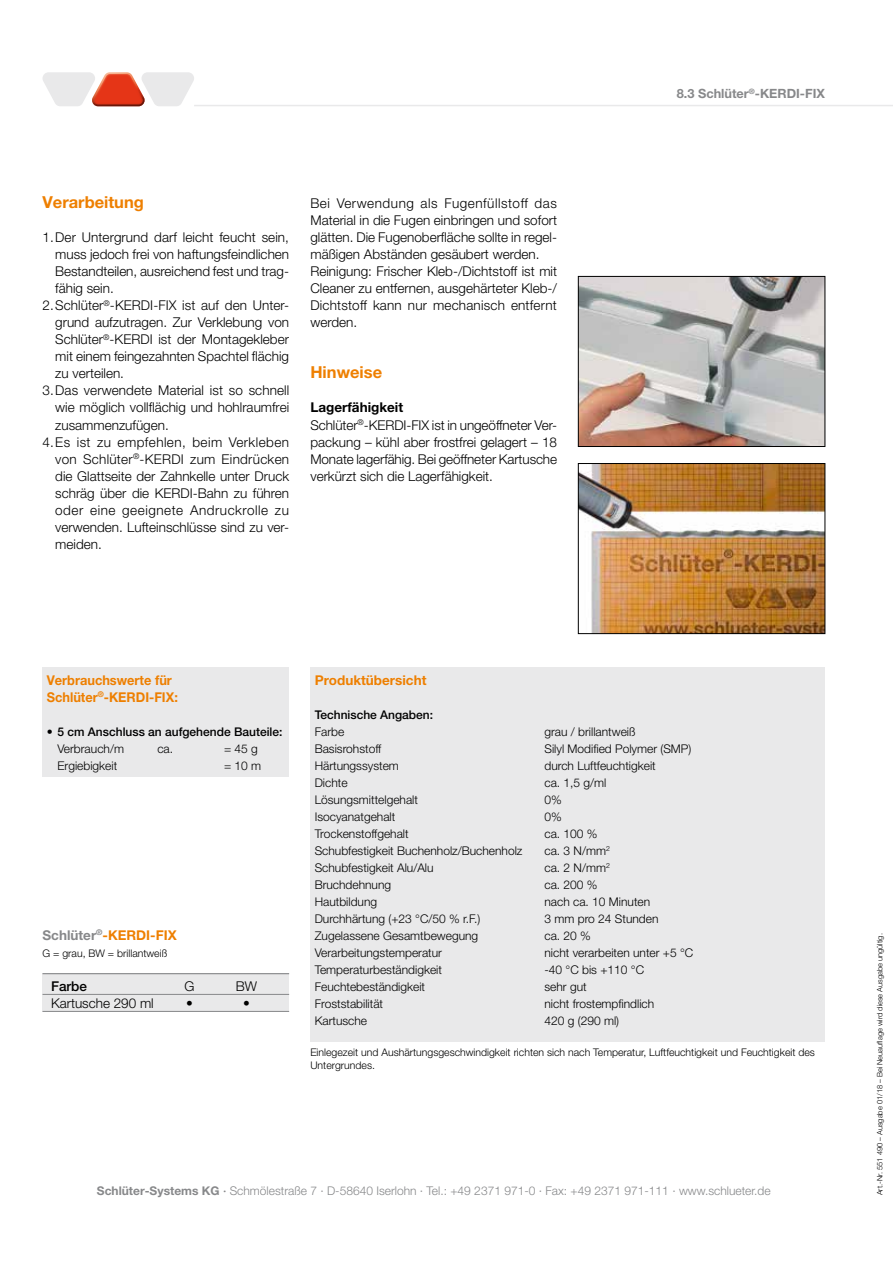
<style>
.page{position:relative;width:893px;height:1263px;background:#fff}
.page>*{position:absolute;margin:0;border:0;box-sizing:border-box;transform-origin:0 0}
.Überschrift{font:700 16.5px "Helvetica Neue LT Pro";color:#ee7f00}
.Fließtext{font:300 13.5px/17px "Helvetica Neue LT Pro";color:#000;text-align:justify}
.Unter-Überschrift{font:700 13.5px/17px "Helvetica Neue LT Pro";color:#ee7f00;scale:.95 1}
.Unter-Überschrift-2{font:700 13.5px "Helvetica Neue LT Pro";color:#ee7f00}
.Tabelle_Fuß{font:300 13.5px "Helvetica Neue LT Pro";color:#000}
.Unter-Überschrift-3{font:700 13.5px "Helvetica Neue LT Pro";color:#000}
.Tabelle_Kopf{font:500 13.5px "Helvetica Neue LT Pro";color:#000}
.Tabelle_Kopf-2{font:300 13.5px "Helvetica Neue LT Pro";color:#000}
.Seitentitel{font:700 12.75px "Helvetica Neue LT Pro";color:#87888a}
.Fließtext-2{font:300 12px "Helvetica Neue LT Pro";color:#000}
.t1{font:300 12px "Helvetica Neue LT Pro";color:#87888a}
.Fließtext-3{font:500 12px "Helvetica Neue LT Pro";color:#000}
.Material_und_Länge_7{font:300 10.5px/12.6px "Helvetica Neue LT Pro";color:#000}
.Fließtext-4{font:300 7.5px "Helvetica Neue LT Pro";color:#000}
.s1{color:#87888a}
.s2{font-weight:700}
.s3{font-weight:500}
</style>
<div class="page">
<div style="left:310px;top:668px;width:515px;height:374px;background:#e9e9ea"></div>
<img style="left:580px;top:465px;width:243px;height:167px">
<div style="left:578px;top:463px;width:247px;height:171px;border:1px solid #000"></div>
<img style="left:580px;top:278px;width:243px;height:167px">
<div style="left:578px;top:276px;width:247px;height:171px;border:1px solid #000"></div>
<div style="left:43px;top:974px;width:246px;height:38px;background:#e9e9ea"></div>
<hr style="left:43px;top:973px;width:246px;height:1px;background:#87888a">
<hr style="left:43px;top:994px;width:246px;height:1px;background:#87888a">
<hr style="left:43px;top:1011px;width:246px;height:1px;background:#87888a">
<div style="left:43px;top:668px;width:246px;height:109px;background:#e9e9ea"></div>
<hr style="left:194px;top:105px;width:699px;height:1px;background:#e9e9ea">
<svg style="left:43px;top:72px;width:151px;height:34px"></svg>
<p class="Überschrift" style="left:43px;top:192px;width:103px">Verarbeitung</p>
<p class="Fließtext" style="left:55px;top:229px;width:235px;text-indent:-13px">1.Der Untergrund darf leicht feucht sein, muss jedoch frei von haftungsfeindlichen Bestandteilen, ausreichend fest und trag&shy;fähig sein.</p>
<p class="Fließtext" style="left:55px;top:297px;width:235px;text-indent:-13px">2.Schlüter<sup>®</sup>-KERDI-FIX ist auf den Unter&shy;grund aufzutragen. Zur Verklebung von Schlüter<sup>®</sup>-KERDI ist der Montagekleber mit einem feingezahnten Spachtel flächig zu verteilen.</p>
<p class="Fließtext" style="left:55px;top:382px;width:235px;text-indent:-13px">3.Das verwendete Material ist so schnell wie möglich vollflächig und hohlraumfrei zusammenzufügen.</p>
<p class="Fließtext" style="left:55px;top:433px;width:235px;text-align:left;text-indent:-13px">4.Es ist zu empfehlen, beim Verkleben von Schlüter<sup>®</sup>-KERDI zum Eindrücken die Glattseite der Zahnkelle unter Druck schräg über die KERDI-Bahn zu führen oder eine geeignete Andruckrolle zu verwenden. Lufteinschlüsse sind zu ver--- meiden.</p>
<p class="Fließtext" style="left:310px;top:195px;width:248px">Bei Verwendung als Fugenfüllstoff das Material in die Fugen einbringen und sofort glätten. Die Fugenoberfläche sollte in regel&shy;mäßigen Abständen gesäubert werden.</p>
<p class="Fließtext" style="left:310px;top:263px;width:248px">Reinigung: Frischer Kleb-/Dichtstoff ist mit Cleaner zu entfernen, ausgehärteter Kleb-/ Dichtstoff kann nur mechanisch entfernt werden.</p>
<p class="Überschrift" style="left:310px;top:362px;width:73px">Hinweise</p>
<p class="Unter-Überschrift-3" style="left:310px;top:399px;width:94px">Lagerfähigkeit</p>
<p class="Fließtext" style="left:310px;top:416px;width:248px">Schlüter<sup>®</sup>-KERDI-FIX ist in ungeöffneter Ver&shy;packung – kühl aber frostfrei gelagert – 18<br>Monate lagerfähig. Bei geöffneter Kartusche verkürzt sich die Lagerfähigkeit.</p>
<p class="Seitentitel" style="left:677px;top:86px;width:150px">8.3 Schlüter<sup>®</sup>-KERDI-FIX</p>
<p class="Unter-Überschrift" style="left:47px;top:671px;width:140px">Verbrauchswerte für<br>Schlüter<sup>®</sup>-KERDI-FIX:</p>
<p class="Fließtext-3" style="left:47px;top:724px;width:237px">• 5 cm Anschluss an aufgehende Bauteile:</p>
<p class="Fließtext-2" style="left:58px;top:741px;width:68px">Verbrauch/m</p>
<p class="Fließtext-2" style="left:157px;top:741px;width:17px">ca.</p>
<p class="Fließtext-2" style="left:224px;top:741px;width:35px">= 45 g</p>
<p class="Fließtext-2" style="left:58px;top:758px;width:61px">Ergiebigkeit</p>
<p class="Fließtext-2" style="left:224px;top:758px;width:39px">= 10 m</p>
<p class="Unter-Überschrift-2" style="left:43px;top:927px;width:136px"><span class="s1">Schlüter</span><sup>®</sup>-KERDI-FIX</p>
<p class="Material_und_Länge_7" style="left:43px;top:946px;width:126px">G = grau, BW = brillantweiß</p>
<p class="Tabelle_Kopf" style="left:51px;top:978px;width:38px">Farbe</p>
<p class="Tabelle_Kopf-2" style="left:185px;top:978px;width:12px">G</p>
<p class="Tabelle_Kopf-2" style="left:236px;top:978px;width:23px">BW</p>
<p class="Tabelle_Fuß" style="left:51px;top:995px;width:104px">Kartusche 290 ml</p>
<p class="Tabelle_Fuß" style="left:186px;top:995px;width:8px">•</p>
<p class="Tabelle_Fuß" style="left:243px;top:995px;width:8px">•</p>
<p class="Unter-Überschrift-2" style="left:315px;top:671px;width:113px">Produktübersicht</p>
<p class="Fließtext-3" style="left:315px;top:707px;width:120px">Technische Angaben:</p>
<p class="Fließtext-2" style="left:315px;top:724px;width:31px">Farbe</p>
<p class="Fließtext-2" style="left:544px;top:724px;width:93px">grau / brillantweiß</p>
<p class="Fließtext-2" style="left:315px;top:741px;width:68px">Basisrohstoff</p>
<p class="Fließtext-2" style="left:544px;top:741px;width:148px">Silyl Modified Polymer (SMP)</p>
<p class="Fließtext-2" style="left:315px;top:758px;width:86px">Härtungssystem</p>
<p class="Fließtext-2" style="left:544px;top:758px;width:113px">durch Luftfeuchtigkeit</p>
<p class="Fließtext-2" style="left:315px;top:775px;width:34px">Dichte</p>
<p class="Fließtext-2" style="left:544px;top:775px;width:64px">ca. 1,5 g/ml</p>
<p class="Fließtext-2" style="left:315px;top:792px;width:105px">Lösungsmittelgehalt</p>
<p class="Fließtext-2" style="left:544px;top:792px;width:19px">0%</p>
<p class="Fließtext-2" style="left:315px;top:809px;width:82px">Isocyanatgehalt</p>
<p class="Fließtext-2" style="left:544px;top:809px;width:19px">0%</p>
<p class="Fließtext-2" style="left:315px;top:826px;width:96px">Trockenstoffgehalt</p>
<p class="Fließtext-2" style="left:544px;top:826px;width:55px">ca. 100 %</p>
<p class="Fließtext-2" style="left:315px;top:843px;width:209px">Schubfestigkeit Buchenholz/Buchenholz</p>
<p class="Fließtext-2" style="left:544px;top:843px;width:67px">ca. 3 N/mm<sup>2</sup></p>
<p class="Fließtext-2" style="left:315px;top:860px;width:120px">Schubfestigkeit Alu/Alu</p>
<p class="Fließtext-2" style="left:544px;top:860px;width:67px">ca. 2 N/mm<sup>2</sup></p>
<p class="Fließtext-2" style="left:315px;top:877px;width:78px">Bruchdehnung</p>
<p class="Fließtext-2" style="left:544px;top:877px;width:55px">ca. 200 %</p>
<p class="Fließtext-2" style="left:315px;top:894px;width:64px">Hautbildung</p>
<p class="Fließtext-2" style="left:544px;top:894px;width:107px">nach ca. 10 Minuten</p>
<p class="Fließtext-2" style="left:315px;top:911px;width:167px">Durchhärtung (+23 °C/50 % r.F.)</p>
<p class="Fließtext-2" style="left:544px;top:911px;width:116px">3 mm pro 24 Stunden</p>
<p class="Fließtext-2" style="left:315px;top:928px;width:165px">Zugelassene Gesamtbewegung</p>
<p class="Fließtext-2" style="left:544px;top:928px;width:48px">ca. 20 %</p>
<p class="Fließtext-2" style="left:315px;top:945px;width:129px">Verarbeitungstemperatur</p>
<p class="Fließtext-2" style="left:544px;top:945px;width:150px">nicht verarbeiten unter +5 °C</p>
<p class="Fließtext-2" style="left:315px;top:962px;width:129px">Temperaturbeständigkeit</p>
<p class="Fließtext-2" style="left:544px;top:962px;width:101px">-40 °C bis +110 °C</p>
<p class="Fließtext-2" style="left:315px;top:979px;width:112px">Feuchtebeständigkeit</p>
<p class="Fließtext-2" style="left:544px;top:979px;width:44px">sehr gut</p>
<p class="Fließtext-2" style="left:315px;top:996px;width:70px">Froststabilität</p>
<p class="Fließtext-2" style="left:544px;top:996px;width:111px">nicht frostempfindlich</p>
<p class="Fließtext-2" style="left:315px;top:1013px;width:54px">Kartusche</p>
<p class="Fließtext-2" style="left:544px;top:1013px;width:76px">420 g (290 ml)</p>
<p class="Material_und_Länge_7" style="left:310px;top:1046px;width:506px">Einlegezeit und Aushärtungsgeschwindigkeit richten sich nach Temperatur, Luftfeuchtigkeit und Feuchtigkeit des<br>Untergrundes.</p>
<p class="t1" style="left:97px;top:1183px;width:675px"><span class="s2">Schlüter-Systems KG</span> <span class="s3">·</span> Schmölestraße 7 · D-58640 Iserlohn · Tel.: +49 2371 971-0 · Fax: +49 2371 971-111 · www.schlueter.de</p>
<p class="Fließtext-4" style="left:875px;top:1195px;width:263px;rotate:-90deg">Art.-Nr. 551 490 – Ausgabe 01/18 – Bei Neuauflage wird diese Ausgabe ungültig.</p>
</div>
